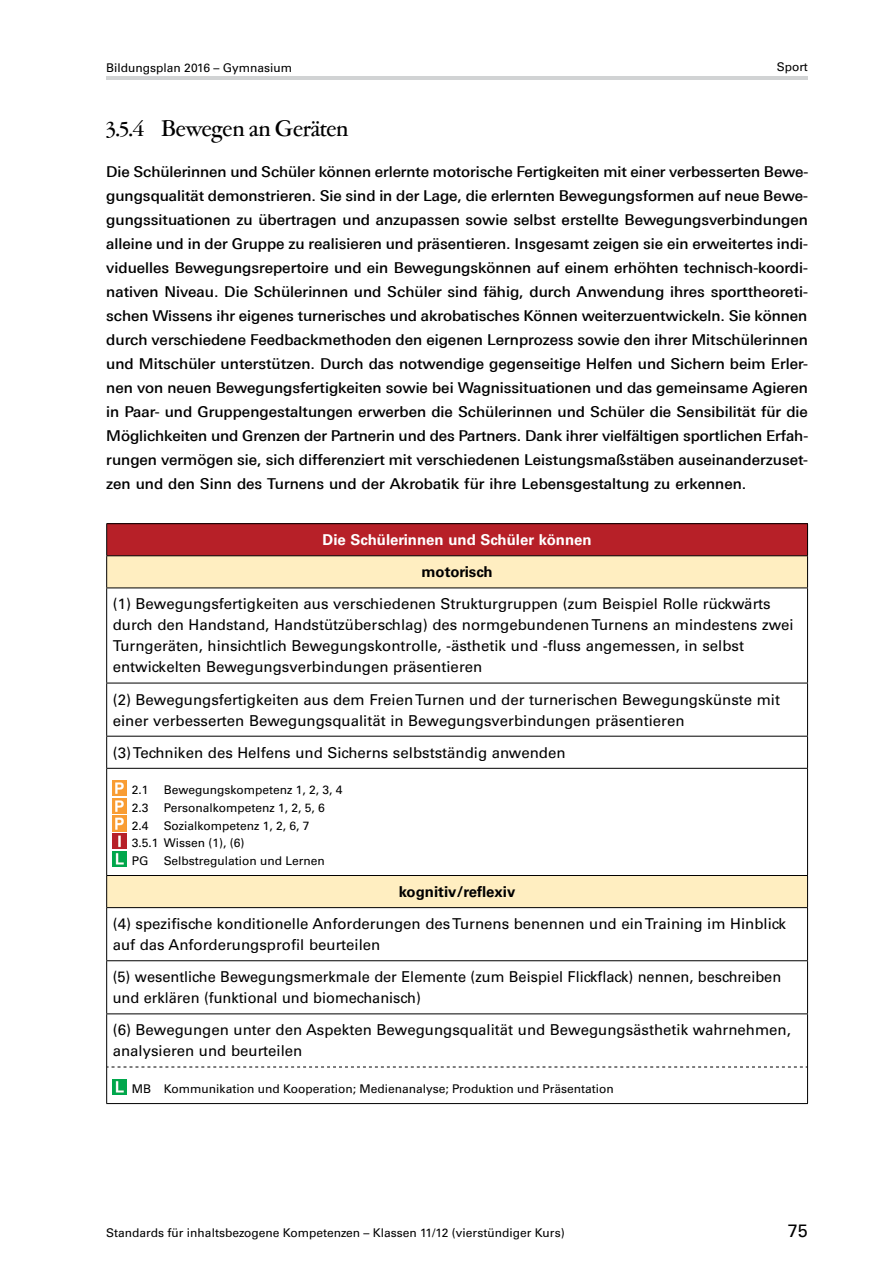
<style>
.page{position:relative;width:893px;height:1263px;background:#fff}
.page>*{position:absolute;margin:0;border:0;box-sizing:border-box;transform-origin:0 0}
.t1{font:500 25.5px "Garamont Amst SH";color:#000}
.t2{font:18px "Univers LT Std";color:#000}
.t3{font:500 15px/24px "Linotype Univers 530";color:#000;text-align:justify}
.t4{font:15px/21px "Univers LT Std";color:#000}
.t5{font:700 15px "Univers LT Std";color:#fff}
.t6{font:700 15px "Univers LT Std";color:#000}
.t7{font:12px/17.5px "Univers LT Std";color:#000}
</style>
<div class="page">
<hr style="left:106px;top:77px;width:702px;height:3px;background:#d1d3d4">
<div style="left:107px;top:524px;width:700px;height:32px;background:#b72028"></div>
<svg style="left:107px;top:556px;width:700px;height:351px"></svg>
<hr style="left:106px;top:523px;width:702px;height:1px;background:#000">
<hr style="left:106px;top:524px;width:1px;height:31px;background:#000">
<hr style="left:807px;top:524px;width:1px;height:31px;background:#000">
<hr style="left:106px;top:555px;width:702px;height:1px;background:#000">
<hr style="left:106px;top:556px;width:1px;height:31px;background:#000">
<hr style="left:807px;top:556px;width:1px;height:31px;background:#000">
<hr style="left:106px;top:587px;width:702px;height:1px;background:#000">
<hr style="left:106px;top:588px;width:1px;height:95px;background:#000">
<hr style="left:807px;top:588px;width:1px;height:95px;background:#000">
<hr style="left:106px;top:683px;width:702px;height:1px;background:#000">
<hr style="left:106px;top:683px;width:1px;height:53px;background:#000">
<hr style="left:807px;top:683px;width:1px;height:53px;background:#000">
<hr style="left:106px;top:736px;width:702px;height:1px;background:#000">
<hr style="left:106px;top:736px;width:1px;height:32px;background:#000">
<hr style="left:807px;top:736px;width:1px;height:32px;background:#000">
<hr style="left:106px;top:768px;width:702px;height:1px;background:#000">
<hr style="left:106px;top:769px;width:1px;height:106px;background:#000">
<hr style="left:807px;top:769px;width:1px;height:106px;background:#000">
<hr style="left:106px;top:875px;width:702px;height:1px;background:#000">
<hr style="left:106px;top:876px;width:1px;height:31px;background:#000">
<hr style="left:807px;top:876px;width:1px;height:31px;background:#000">
<hr style="left:106px;top:907px;width:702px;height:1px;background:#000">
<hr style="left:106px;top:908px;width:1px;height:52px;background:#000">
<hr style="left:807px;top:908px;width:1px;height:52px;background:#000">
<hr style="left:106px;top:960px;width:702px;height:1px;background:#000">
<hr style="left:106px;top:961px;width:1px;height:52px;background:#000">
<hr style="left:807px;top:961px;width:1px;height:52px;background:#000">
<hr style="left:106px;top:1013px;width:702px;height:1px;background:#000">
<hr style="left:106px;top:1014px;width:1px;height:53px;background:#000">
<hr style="left:807px;top:1014px;width:1px;height:53px;background:#000">
<svg style="left:107px;top:1066px;width:700px;height:1px"></svg>
<hr style="left:106px;top:1067px;width:1px;height:36px;background:#000">
<hr style="left:807px;top:1067px;width:1px;height:36px;background:#000">
<hr style="left:106px;top:1103px;width:702px;height:1px;background:#000">
<img style="left:113px;top:780px;width:14px;height:16px">
<img style="left:113px;top:798px;width:14px;height:15px">
<img style="left:113px;top:816px;width:14px;height:15px">
<img style="left:113px;top:833px;width:14px;height:16px">
<img style="left:113px;top:851px;width:14px;height:15px">
<img style="left:113px;top:1079px;width:14px;height:15px">
<p class="t7" style="left:106px;top:59px;width:187px">Bildungsplan 2016 – Gymnasium</p>
<p class="t7" style="left:777px;top:58px;width:33px">Sport</p>
<h1 class="t1" style="left:106px;top:116px;width:244px">3.5.4 Bewegen an Geräten</h1>
<p class="t3" style="left:106px;top:160px;width:703px">Die Schülerinnen und Schüler können erlernte motorische Fertigkeiten mit einer verbesserten Bewe&shy;gungsqualität demonstrieren. Sie sind in der Lage, die erlernten Bewegungsformen auf neue Bewe&shy;gungssituationen zu übertragen und anzupassen sowie selbst erstellte Bewegungsverbindungen alleine und in der Gruppe zu realisieren und präsentieren. Insgesamt zeigen sie ein erweitertes indi&shy;viduelles Bewegungsrepertoire und ein Bewegungskönnen auf einem erhöhten technisch-koordi&shy;nativen Niveau. Die Schülerinnen und Schüler sind fähig, durch Anwendung ihres sporttheoreti&shy;schen Wissens ihr eigenes turnerisches und akrobatisches Können weiterzuentwickeln. Sie können durch verschiedene Feedbackmethoden den eigenen Lernprozess sowie den ihrer Mitschülerinnen und Mitschüler unterstützen. Durch das notwendige gegenseitige Helfen und Sichern beim Erler&shy;nen von neuen Bewegungsfertigkeiten sowie bei Wagnissituationen und das gemeinsame Agieren in Paar- und Gruppengestaltungen erwerben die Schülerinnen und Schüler die Sensibilität für die Möglichkeiten und Grenzen der Partnerin und des Partners. Dank ihrer vielfältigen sportlichen Erfah&shy;rungen vermögen sie, sich differenziert mit verschiedenen Leistungsmaßstäben auseinanderzuset&shy;zen und den Sinn des Turnens und der Akrobatik für ihre Lebensgestaltung zu erkennen.</p>
<p class="t5" style="left:323px;top:531px;width:271px">Die Schülerinnen und Schüler können</p>
<p class="t6" style="left:421px;top:563px;width:73px">motorisch</p>
<p class="t4" style="left:113px;top:594px;width:682px">(1) Bewegungsfertigkeiten aus verschiedenen Strukturgruppen (zum Beispiel Rolle rückwärts durch den Handstand, Handstützüberschlag) des normgebundenen Turnens an mindestens zwei Turngeräten, hinsichtlich Bewegungskontrolle, ‑ästhetik und -fluss angemessen, in selbst entwickelten Bewegungsverbindungen präsentieren</p>
<p class="t4" style="left:113px;top:689px;width:669px">(2) Bewegungsfertigkeiten aus dem Freien Turnen und der turnerischen Bewegungskünste mit einer verbesserten Bewegungsqualität in Bewegungsverbindungen präsentieren</p>
<p class="t4" style="left:113px;top:742px;width:454px">(3) Techniken des Helfens und Sicherns selbstständig anwenden</p>
<p class="t7" style="left:132px;top:781px;width:18px">2.1</p>
<p class="t7" style="left:164px;top:781px;width:180px">Bewegungskompetenz 1, 2, 3, 4</p>
<p class="t7" style="left:132px;top:799px;width:18px">2.3</p>
<p class="t7" style="left:164px;top:799px;width:163px">Personalkompetenz 1, 2, 5, 6</p>
<p class="t7" style="left:132px;top:817px;width:18px">2.4</p>
<p class="t7" style="left:132px;top:817px;width:179px;text-indent:32px">Sozialkompetenz 1, 2, 6, 7<br>3.5.1 Wissen (1), (6)<br>PG</p>
<p class="t7" style="left:164px;top:852px;width:163px">Selbstregulation und Lernen</p>
<p class="t6" style="left:399px;top:883px;width:118px">kognitiv/reflexiv</p>
<p class="t4" style="left:113px;top:913px;width:675px">(4) spezifische konditionelle Anforderungen des Turnens benennen und ein Training im Hinblick auf das Anforderungsprofil beurteilen</p>
<p class="t4" style="left:113px;top:966px;width:670px">(5) wesentliche Bewegungsmerkmale der Elemente (zum Beispiel Flickflack) nennen, beschreiben und erklären (funktional und biomechanisch)</p>
<p class="t4" style="left:113px;top:1020px;width:680px">(6) Bewegungen unter den Aspekten Bewegungsqualität und Bewegungsästhetik wahrnehmen, analysieren und beurteilen</p>
<p class="t7" style="left:132px;top:1080px;width:483px">MB Kommunikation und Kooperation; Medienanalyse; Produktion und Präsentation</p>
<p class="t7" style="left:106px;top:1224px;width:460px">Standards für inhaltsbezogene Kompetenzen – Klassen 11/12 (vierstündiger Kurs)</p>
<p class="t2" style="left:788px;top:1220px;width:22px">75</p>
</div>
